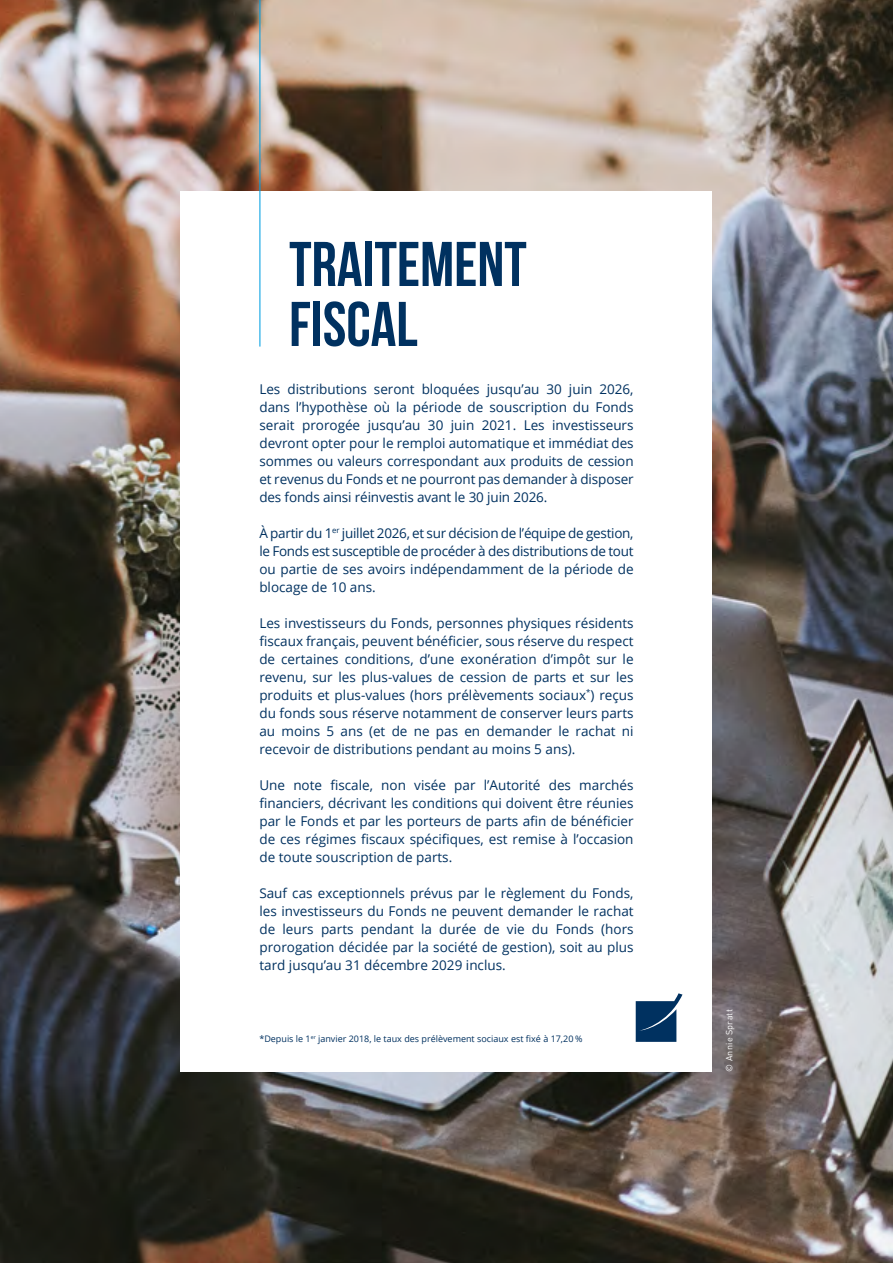
<style>
.page{position:relative;width:893px;height:1263px;background:#fff}
.page>*{position:absolute;margin:0;border:0;box-sizing:border-box;transform-origin:0 0}
.t1{font:700 63px/60px "Bebas Neue";color:#003160}
.t2{font:13.5px/18px "Open Sans";color:#003160;text-align:justify}
.t3{font:9px "Open Sans";color:#003160}
.t4{font:9px "DIN";letter-spacing:.03em;color:#fff}
</style>
<div class="page">
<img style="left:0;top:0;width:893px;height:1263px">
<div style="left:181px;top:191px;width:531px;height:880px;background:#fff"></div>
<svg style="left:636px;top:993px;width:46px;height:49px"></svg>
<hr style="left:259px;top:0;width:1px;height:347px;background:#009fe3">
<h1 class="t1" style="left:289px;top:233px;width:239px">TRAITEMENT<br>FISCAL</h1>
<p class="t2" style="left:259px;top:379px;width:376px">Les distributions seront bloquées jusqu’au 30 juin 2026, dans l’hypothèse où la période de souscription du Fonds serait prorogée jusqu’au 30 juin 2021. Les investisseurs devront opter pour le remploi automatique et immédiat des sommes ou valeurs correspondant aux produits de cession et revenus du Fonds et ne pourront pas demander à disposer des fonds ainsi réinvestis avant le 30 juin 2026.</p>
<p class="t2" style="left:259px;top:523px;width:376px">À partir du 1<sup>er</sup> juillet 2026, et sur décision de l’équipe de gestion, le Fonds est susceptible de procéder à des distributions de tout ou partie de ses avoirs indépendamment de la période de blocage de 10 ans.</p>
<p class="t2" style="left:259px;top:613px;width:376px">Les investisseurs du Fonds, personnes physiques résidents fiscaux français, peuvent bénéficier, sous réserve du respect de certaines conditions, d’une exonération d’impôt sur le revenu, sur les plus-values de cession de parts et sur les produits et plus-values (hors prélèvements sociaux<sup>*</sup>) reçus du fonds sous réserve notamment de conserver leurs parts au moins 5 ans (et de ne pas en demander le rachat ni recevoir de distributions pendant au moins 5 ans).</p>
<p class="t2" style="left:259px;top:775px;width:376px">Une note fiscale, non visée par l’Autorité des marchés financiers, décrivant les conditions qui doivent être réunies par le Fonds et par les porteurs de parts afin de bénéficier de ces régimes fiscaux spécifiques, est remise à l’occasion de toute souscription de parts.</p>
<p class="t2" style="left:259px;top:883px;width:376px">Sauf cas exceptionnels prévus par le règlement du Fonds, les investisseurs du Fonds ne peuvent demander le rachat de leurs parts pendant la durée de vie du Fonds (hors prorogation décidée par la société de gestion), soit au plus tard jusqu’au 31 décembre 2029 inclus.</p>
<p class="t3" style="left:259px;top:1032px;width:325px">*Depuis le 1<sup>er</sup> janvier 2018, le taux des prélèvement sociaux est fixé à 17,20 %</p>
<p class="t4" style="left:723px;top:1071px;width:64px;rotate:-90deg">© Annie Spratt</p>
</div>
